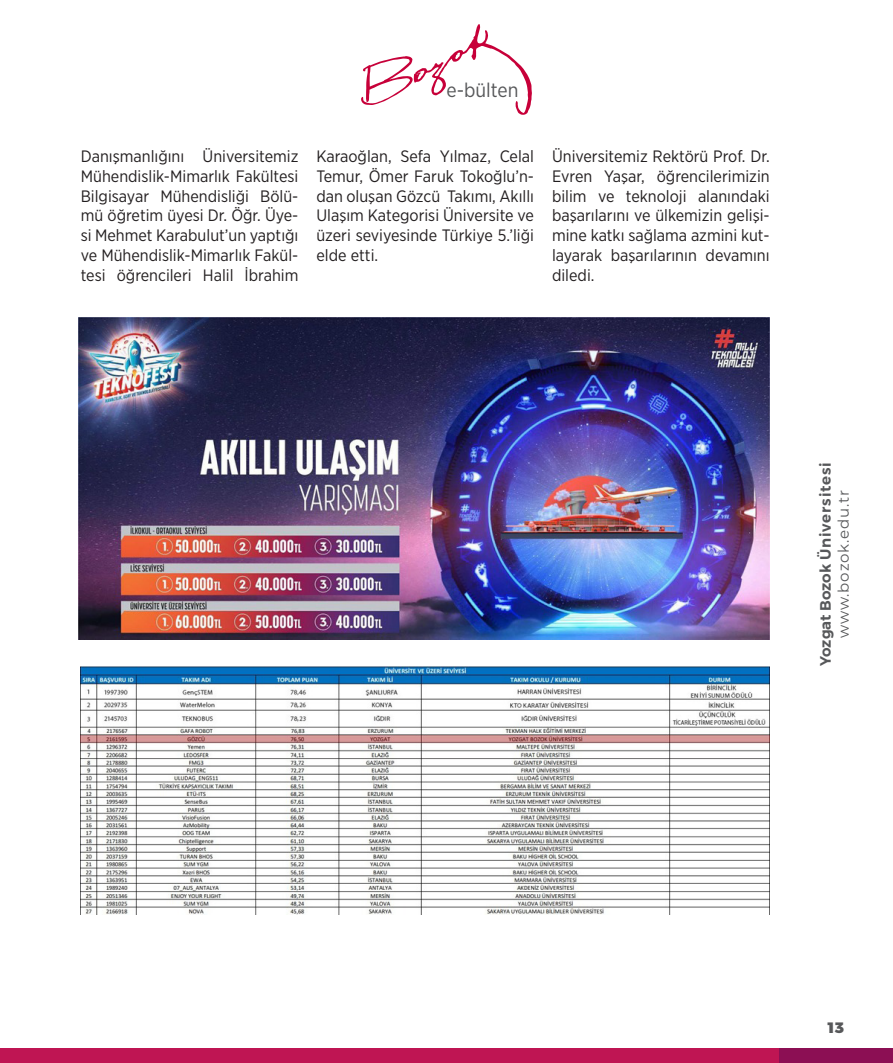
<style>
.page{position:relative;width:893px;height:1063px;background:#fff}
.page>*{position:absolute;margin:0;border:0;box-sizing:border-box;transform-origin:0 0}
.t1{font:19.95px "Gotham Narrow";color:#57585a}
.t2{font:16.5px/19.8px "Gotham Narrow";color:#231f20;text-align:justify}
.t3{font:600 15px "Gontserrat";letter-spacing:.045em;color:#57585a}
.t4{font:15px "Montserrat";letter-spacing:.06em;color:#57585a}
.t5{font:900 15px "Gontserrat";color:#57585a}
</style>
<div class="page">
<div style="left:0;top:1048px;width:893px;height:15px;background:#8c0f54"></div>
<div style="left:0;top:1048px;width:779px;height:15px;background:#bf1553"></div>
<svg style="left:361px;top:24px;width:171px;height:91px"></svg>
<img style="left:78px;top:317px;width:692px;height:322px">
<img style="left:81px;top:666px;width:689px;height:249px">
<p class="t1" style="left:446px;top:78px;width:74px">e-bülten</p>
<p class="t2" style="left:81px;top:146px;width:219px">Danışmanlığını Üniversitemiz Mühendislik-Mimarlık Fakültesi Bilgisayar Mühendisliği Bölü&shy;mü öğretim üyesi Dr. Öğr. Üye&shy;si Mehmet Karabulut’un yaptığı ve Mühendislik-Mimarlık Fakül&shy;tesi öğrencileri Halil İbrahim</p>
<p class="t2" style="left:316px;top:146px;width:219px">Karaoğlan, Sefa Yılmaz, Celal Temur, Ömer Faruk Tokoğlu’n&shy;dan oluşan Gözcü Takımı, Akıllı Ulaşım Kategorisi Üniversite ve üzeri seviyesinde Türkiye 5.’liği elde etti.</p>
<p class="t2" style="left:552px;top:146px;width:219px">Üniversitemiz Rektörü Prof. Dr.<br>Evren Yaşar, öğrencilerimizin bilim ve teknoloji alanındaki başarılarını ve ülkemizin gelişi&shy;mine katkı sağlama azmini kut&shy;layarak başarılarının devamını diledi.</p>
<p class="t3" style="left:813px;top:666px;width:206px;rotate:-90deg">Yozgat Bozok Üniversitesi</p>
<p class="t4" style="left:833px;top:638px;width:150px;rotate:-90deg">www.bozok.edu.tr</p>
<p class="t5" style="left:828px;top:1015px;width:17px">13</p>
</div>
